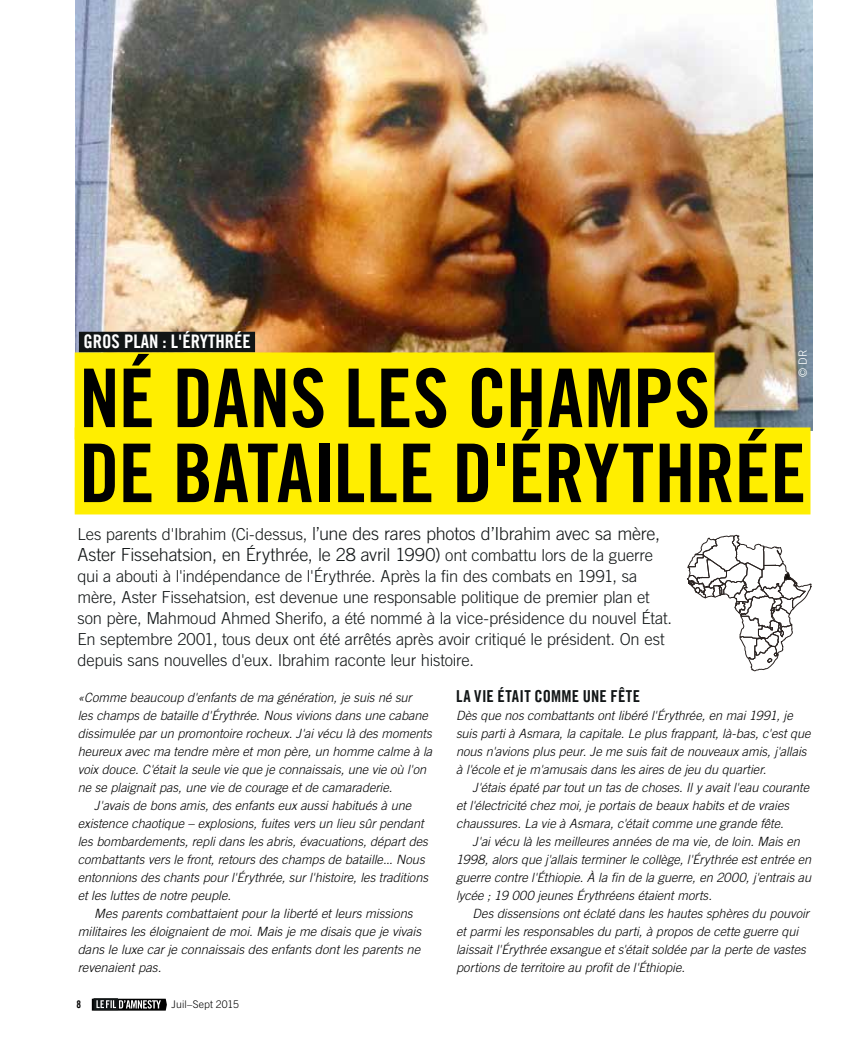
<style>
.page{position:relative;width:851px;height:1063px;background:#fff}
.page>*{position:absolute;margin:0;border:0;box-sizing:border-box;transform-origin:0 0}
.t1{font:81px/75px "Amnesty Trade Gothic Bd Cn 20";color:#000}
.t2{font:18.75px "Amnesty Trade Gothic Bd Cn 20";color:#fff}
.t3{font:300 18px/21px "Amnesty Trade Gothic";letter-spacing:-.015em;color:#111516}
.t4{font:300 16.5px/21px "Amnesty Trade Gothic";letter-spacing:-.01em;color:#111516}
.t5{font:16.5px "Amnesty Trade Gothic Bd Cn 20";letter-spacing:.015em;color:#111516}
.t6{font:italic 300 12.75px/18px "Amnesty Trade Gothic";color:#000}
.t7{font:300 11.25px "Amnesty Trade Gothic";color:#fff}
.t8{font:300 10.5px "Amnesty Trade Gothic";color:#000}
.t9{font:10.5px "Amnesty Trade Gothic Bd Cn 20";color:#000}
.s1{font-size:16.5px}
</style>
<div class="page">
<svg style="left:92px;top:998px;width:75px;height:13px"></svg>
<img style="left:75px;top:0;width:737px;height:431px">
<div style="left:79px;top:332px;width:176px;height:20px;background:#111516"></div>
<div style="left:75px;top:352px;width:639px;height:87px;background:#fe0"></div>
<div style="left:75px;top:427px;width:735px;height:87px;background:#fe0"></div>
<svg style="left:687px;top:535px;width:124px;height:136px"></svg>
<h2 class="t2" style="left:83px;top:330px;width:169px">GROS PLAN : L'ÉRYTHRÉE</h2>
<h1 class="t1" style="left:79px;top:360px;width:728px">NÉ DANS LES CHAMPS<br>DE BATAILLE D'ÉRYTHRÉE</h1>
<h3 class="t3" style="left:77px;top:523px;width:584px"><span class="s1">Les parents d'Ibrahim (Ci-dessus,</span> l’une des rares photos d’Ibrahim avec sa mère,<br>Aster Fissehatsion, en Érythrée, le 28 avril 1990) <span class="s1">ont combattu lors de la guerre</span></h3>
<p class="t4" style="left:77px;top:565px;width:596px">qui a abouti à l'indépendance de l'Érythrée. Après la fin des combats en 1991, sa mère, Aster Fissehatsion, est devenue une responsable politique de premier plan et son père, Mahmoud Ahmed Sherifo, a été nommé à la vice-présidence du nouvel État.<br>En septembre 2001, tous deux ont été arrêtés après avoir critiqué le président. On est depuis sans nouvelles d'eux. Ibrahim raconte leur histoire.</p>
<p class="t6" style="left:78px;top:688px;width:335px">«Comme beaucoup d'enfants de ma génération, je suis né sur</p>
<p class="t6" style="left:78px;top:706px;width:351px">les champs de bataille d'Érythrée. Nous vivions dans une cabane</p>
<p class="t6" style="left:78px;top:724px;width:355px">dissimulée par un promontoire rocheux. J'ai vécu là des moments</p>
<p class="t6" style="left:78px;top:742px;width:356px">heureux avec ma tendre mère et mon père, un homme calme à la</p>
<p class="t6" style="left:78px;top:760px;width:350px">voix douce. C'était la seule vie que je connaissais, une vie où l'on</p>
<p class="t6" style="left:78px;top:778px;width:316px">ne se plaignait pas, une vie de courage et de camaraderie.</p>
<p class="t6" style="left:94px;top:796px;width:318px">J'avais de bons amis, des enfants eux aussi habitués à une</p>
<p class="t6" style="left:78px;top:814px;width:347px">existence chaotique – explosions, fuites vers un lieu sûr pendant</p>
<p class="t6" style="left:78px;top:832px;width:351px">les bombardements, repli dans les abris, évacuations, départ des</p>
<p class="t6" style="left:78px;top:850px;width:348px">combattants vers le front, retours des champs de bataille... Nous</p>
<p class="t6" style="left:78px;top:868px;width:352px">entonnions des chants pour l'Érythrée, sur l'histoire, les traditions</p>
<p class="t6" style="left:78px;top:886px;width:155px">et les luttes de notre peuple.</p>
<p class="t6" style="left:94px;top:904px;width:320px">Mes parents combattaient pour la liberté et leurs missions</p>
<p class="t6" style="left:78px;top:922px;width:345px">militaires les éloignaient de moi. Mais je me disais que je vivais</p>
<p class="t6" style="left:78px;top:940px;width:344px">dans le luxe car je connaissais des enfants dont les parents ne</p>
<p class="t6" style="left:78px;top:958px;width:85px">revenaient pas.</p>
<p class="t7" style="left:796px;top:377px;width:29px;rotate:-90deg">© DR</p>
<p class="t5" style="left:456px;top:686px;width:185px">LA VIE ÉTAIT COMME UNE FÊTE</p>
<p class="t6" style="left:456px;top:706px;width:356px">Dès que nos combattants ont libéré l'Érythrée, en mai 1991, je suis parti à Asmara, la capitale. Le plus frappant, là-bas, c'est que nous n'avions plus peur. Je me suis fait de nouveaux amis, j'allais à l'école et je m'amusais dans les aires de jeu du quartier.</p>
<p class="t6" style="left:456px;top:778px;width:354px;text-indent:16px">J'étais épaté par tout un tas de choses. Il y avait l'eau courante et l'électricité chez moi, je portais de beaux habits et de vraies chaussures. La vie à Asmara, c'était comme une grande fête.</p>
<p class="t6" style="left:456px;top:832px;width:356px;text-indent:16px">J'ai vécu là les meilleures années de ma vie, de loin. Mais en 1998, alors que j'allais terminer le collège, l'Érythrée est entrée en guerre contre l'Éthiopie. À la fin de la guerre, en 2000, j'entrais au lycée ; 19 000 jeunes Érythréens étaient morts.</p>
<p class="t6" style="left:456px;top:904px;width:354px;text-indent:16px">Des dissensions ont éclaté dans les hautes sphères du pouvoir et parmi les responsables du parti, à propos de cette guerre qui laissait l'Érythrée exsangue et s'était soldée par la perte de vastes portions de territoire au profit de l'Éthiopie.</p>
<p class="t9" style="left:76px;top:998px;width:6px">8</p>
<p class="t8" style="left:172px;top:998px;width:69px">Juil–Sept 2015</p>
</div>
